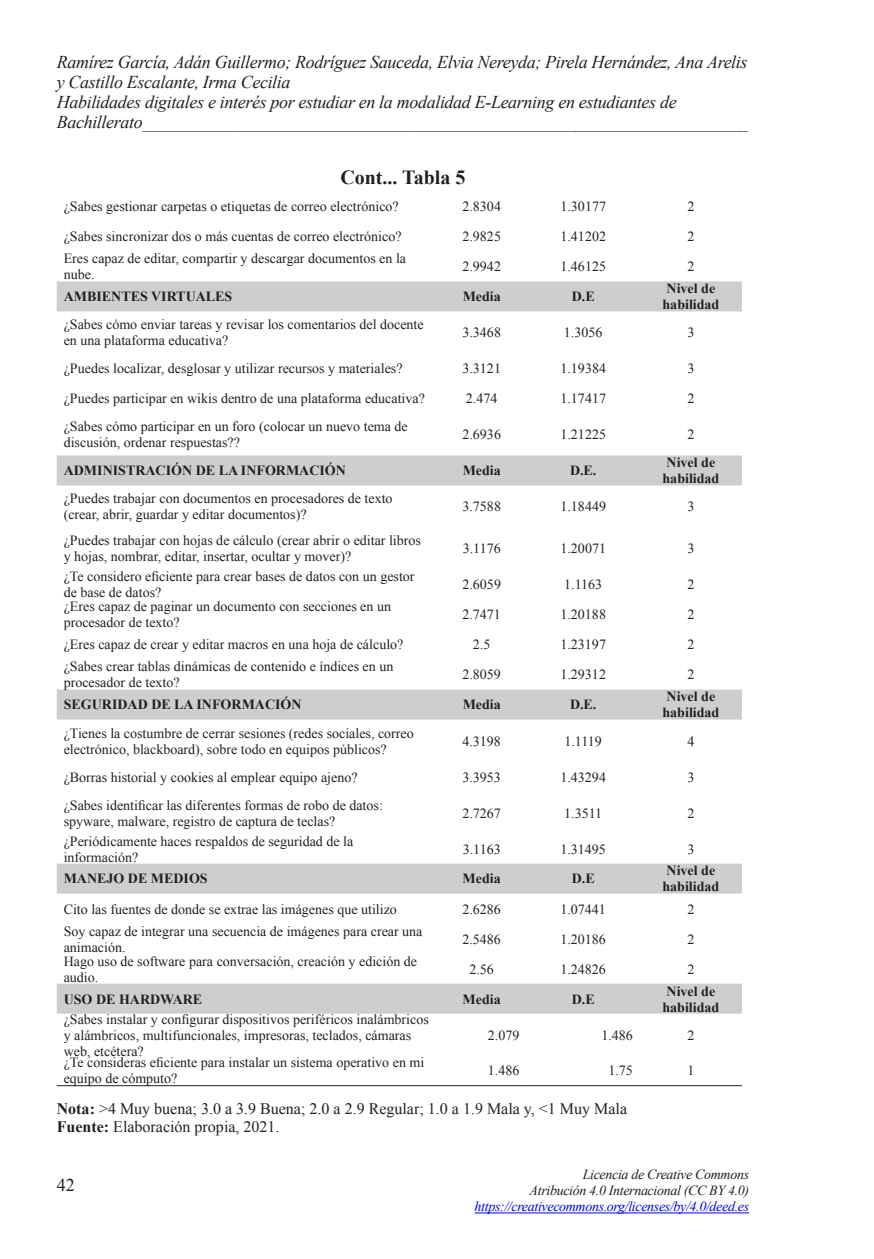
<style>
.page{position:relative;width:874px;height:1259px;background:#fff}
.page>*{position:absolute;margin:0;border:0;box-sizing:border-box;transform-origin:0 0}
.t1{font:700 20px "Times New Roman";color:#231f20}
.t2{font:italic 18px/20px "Times New Roman";letter-spacing:-.02em;color:#231f20}
.t3{font:18px "Times New Roman";color:#231f20}
.t4{font:16px/18px "Times New Roman";color:#231f20}
.t5{font:14px/16px "Times New Roman";color:#231f20}
.t6{font:700 14px/16px "Times New Roman";color:#231f20}
.t7{font:italic 14px/16px "Times New Roman";letter-spacing:-.025em;color:#231f20;text-align:right}
.t8{font:italic 14px "Times New Roman";letter-spacing:-.025em;color:#00f}
.s1{font-weight:700}
</style>
<div class="page">
<hr style="left:474px;top:1212px;width:274px;height:1px;background:#00f">
<svg style="left:57px;top:281px;width:684px;height:732px"></svg>
<hr style="left:57px;top:1085px;width:380px;height:1px;background:#231f20">
<hr style="left:437px;top:1085px;width:89px;height:1px;background:#231f20">
<hr style="left:526px;top:1085px;width:113px;height:1px;background:#231f20">
<hr style="left:639px;top:1085px;width:102px;height:1px;background:#231f20">
<p class="t2" style="left:57px;top:51px;width:692px">Ramírez García, Adán Guillermo; Rodríguez Sauceda, Elvia Nereyda; Pirela Hernández, Ana Arelis y Castillo Escalante, Irma Cecilia<br>Habilidades digitales e interés por estudiar en la modalidad E-Learning en estudiantes de Bachillerato______________________________________________________________________</p>
<h1 class="t1" style="left:340px;top:163px;width:127px">Cont... Tabla 5</h1>
<p class="t5" style="left:64px;top:198px;width:336px">¿Sabes gestionar carpetas o etiquetas de correo electrónico?</p>
<p class="t5" style="left:462px;top:198px;width:40px">2.8304</p>
<p class="t5" style="left:560px;top:198px;width:47px">1.30177</p>
<p class="t5" style="left:687px;top:198px;width:8px">2</p>
<p class="t5" style="left:64px;top:228px;width:339px">¿Sabes sincronizar dos o más cuentas de correo electrónico?</p>
<p class="t5" style="left:462px;top:228px;width:40px">2.9825</p>
<p class="t5" style="left:560px;top:228px;width:47px">1.41202</p>
<p class="t5" style="left:687px;top:228px;width:8px">2</p>
<p class="t5" style="left:64px;top:250px;width:344px">Eres capaz de editar, compartir y descargar documentos en la nube.</p>
<p class="t5" style="left:462px;top:258px;width:40px">2.9942</p>
<p class="t5" style="left:560px;top:258px;width:47px">1.46125</p>
<p class="t5" style="left:687px;top:258px;width:8px">2</p>
<p class="t6" style="left:64px;top:288px;width:170px">AMBIENTES VIRTUALES</p>
<p class="t6" style="left:462px;top:288px;width:40px">Media</p>
<p class="t6" style="left:571px;top:288px;width:24px">D.E</p>
<p class="t6" style="left:662px;top:280px;width:58px">Nivel de habilidad</p>
<p class="t5" style="left:64px;top:316px;width:361px">¿Sabes cómo enviar tareas y revisar los comentarios del docente en una plataforma educativa?</p>
<p class="t5" style="left:462px;top:324px;width:40px">3.3468</p>
<p class="t5" style="left:563px;top:324px;width:40px">1.3056</p>
<p class="t5" style="left:687px;top:324px;width:8px">3</p>
<p class="t5" style="left:64px;top:360px;width:340px">¿Puedes localizar, desglosar y utilizar recursos y materiales?</p>
<p class="t5" style="left:462px;top:360px;width:40px">3.3121</p>
<p class="t5" style="left:560px;top:360px;width:47px">1.19384</p>
<p class="t5" style="left:687px;top:360px;width:8px">3</p>
<p class="t5" style="left:64px;top:390px;width:362px">¿Puedes participar en wikis dentro de una plataforma educativa?</p>
<p class="t5" style="left:465px;top:390px;width:33px">2.474</p>
<p class="t5" style="left:560px;top:390px;width:47px">1.17417</p>
<p class="t5" style="left:687px;top:390px;width:8px">2</p>
<p class="t5" style="left:64px;top:418px;width:345px">¿Sabes cómo participar en un foro (colocar un nuevo tema de discusión, ordenar respuestas??</p>
<p class="t5" style="left:462px;top:426px;width:40px">2.6936</p>
<p class="t5" style="left:560px;top:426px;width:47px">1.21225</p>
<p class="t5" style="left:687px;top:426px;width:8px">2</p>
<p class="t6" style="left:64px;top:462px;width:283px">ADMINISTRACIÓN DE LA INFORMACIÓN</p>
<p class="t6" style="left:462px;top:462px;width:40px">Media</p>
<p class="t6" style="left:569px;top:462px;width:28px">D.E.</p>
<p class="t6" style="left:662px;top:454px;width:58px">Nivel de habilidad</p>
<p class="t5" style="left:64px;top:490px;width:330px">¿Puedes trabajar con documentos en procesadores de texto (crear, abrir, guardar y editar documentos)?</p>
<p class="t5" style="left:462px;top:498px;width:40px">3.7588</p>
<p class="t5" style="left:560px;top:498px;width:47px">1.18449</p>
<p class="t5" style="left:687px;top:498px;width:8px">3</p>
<p class="t5" style="left:64px;top:532px;width:358px">¿Puedes trabajar con hojas de cálculo (crear abrir o editar libros y hojas, nombrar, editar, insertar, ocultar y mover)?</p>
<p class="t5" style="left:462px;top:540px;width:39px">3.1176</p>
<p class="t5" style="left:560px;top:540px;width:47px">1.20071</p>
<p class="t5" style="left:687px;top:540px;width:8px">3</p>
<p class="t5" style="left:64px;top:568px;width:352px">¿Te considero eficiente para crear bases de datos con un gestor de base de datos?</p>
<p class="t5" style="left:462px;top:576px;width:40px">2.6059</p>
<p class="t5" style="left:564px;top:576px;width:39px">1.1163</p>
<p class="t5" style="left:687px;top:576px;width:8px">2</p>
<p class="t5" style="left:64px;top:598px;width:328px">¿Eres capaz de paginar un documento con secciones en un procesador de texto?</p>
<p class="t5" style="left:462px;top:606px;width:40px">2.7471</p>
<p class="t5" style="left:560px;top:606px;width:47px">1.20188</p>
<p class="t5" style="left:687px;top:606px;width:8px">2</p>
<p class="t5" style="left:64px;top:636px;width:341px">¿Eres capaz de crear y editar macros en una hoja de cálculo?</p>
<p class="t5" style="left:472px;top:636px;width:19px">2.5</p>
<p class="t5" style="left:560px;top:636px;width:47px">1.23197</p>
<p class="t5" style="left:687px;top:636px;width:8px">2</p>
<p class="t5" style="left:64px;top:658px;width:331px">¿Sabes crear tablas dinámicas de contenido e índices en un procesador de texto?</p>
<p class="t5" style="left:462px;top:666px;width:40px">2.8059</p>
<p class="t5" style="left:560px;top:666px;width:47px">1.29312</p>
<p class="t5" style="left:687px;top:666px;width:8px">2</p>
<p class="t6" style="left:64px;top:696px;width:239px">SEGURIDAD DE LA INFORMACIÓN</p>
<p class="t6" style="left:462px;top:696px;width:40px">Media</p>
<p class="t6" style="left:569px;top:696px;width:28px">D.E.</p>
<p class="t6" style="left:662px;top:688px;width:58px">Nivel de habilidad</p>
<p class="t5" style="left:64px;top:724px;width:351px">¿Tienes la costumbre de cerrar sesiones (redes sociales, correo electrónico, blackboard), sobre todo en equipos públicos?</p>
<p class="t5" style="left:462px;top:732px;width:40px">4.3198</p>
<p class="t5" style="left:564px;top:732px;width:39px">1.1119</p>
<p class="t5" style="left:687px;top:732px;width:8px">4</p>
<p class="t5" style="left:64px;top:768px;width:295px">¿Borras historial y cookies al emplear equipo ajeno?</p>
<p class="t5" style="left:462px;top:768px;width:40px">3.3953</p>
<p class="t5" style="left:560px;top:768px;width:47px">1.43294</p>
<p class="t5" style="left:687px;top:768px;width:8px">3</p>
<p class="t5" style="left:64px;top:796px;width:320px">¿Sabes identificar las diferentes formas de robo de datos: spyware, malware, registro de captura de teclas?</p>
<p class="t5" style="left:462px;top:804px;width:40px">2.7267</p>
<p class="t5" style="left:564px;top:804px;width:39px">1.3511</p>
<p class="t5" style="left:687px;top:804px;width:8px">2</p>
<p class="t5" style="left:64px;top:832px;width:291px">¿Periódicamente haces respaldos de seguridad de la información?</p>
<p class="t5" style="left:462px;top:840px;width:39px">3.1163</p>
<p class="t5" style="left:560px;top:840px;width:47px">1.31495</p>
<p class="t5" style="left:687px;top:840px;width:8px">3</p>
<p class="t6" style="left:64px;top:870px;width:145px">MANEJO DE MEDIOS</p>
<p class="t6" style="left:462px;top:870px;width:40px">Media</p>
<p class="t6" style="left:571px;top:870px;width:24px">D.E</p>
<p class="t6" style="left:662px;top:862px;width:58px">Nivel de habilidad</p>
<p class="t5" style="left:64px;top:900px;width:334px">Cito las fuentes de donde se extrae las imágenes que utilizo</p>
<p class="t5" style="left:462px;top:900px;width:40px">2.6286</p>
<p class="t5" style="left:560px;top:900px;width:47px">1.07441</p>
<p class="t5" style="left:687px;top:900px;width:8px">2</p>
<p class="t5" style="left:64px;top:922px;width:360px">Soy capaz de integrar una secuencia de imágenes para crear una animación.</p>
<p class="t5" style="left:462px;top:930px;width:40px">2.5486</p>
<p class="t5" style="left:560px;top:930px;width:47px">1.20186</p>
<p class="t5" style="left:687px;top:930px;width:8px">2</p>
<p class="t5" style="left:64px;top:952px;width:354px">Hago uso de software para conversación, creación y edición de audio.</p>
<p class="t5" style="left:469px;top:960px;width:26px">2.56</p>
<p class="t5" style="left:560px;top:960px;width:47px">1.24826</p>
<p class="t5" style="left:687px;top:960px;width:8px">2</p>
<p class="t6" style="left:64px;top:990px;width:140px">USO DE HARDWARE</p>
<p class="t6" style="left:462px;top:990px;width:40px">Media</p>
<p class="t6" style="left:571px;top:990px;width:24px">D.E</p>
<p class="t6" style="left:662px;top:982px;width:58px">Nivel de habilidad</p>
<p class="t5" style="left:64px;top:1010px;width:366px">¿Sabes instalar y configurar dispositivos periféricos inalámbricos y alámbricos, multifuncionales, impresoras, teclados, cámaras web, etcétera?</p>
<p class="t5" style="left:487px;top:1026px;width:33px">2.079</p>
<p class="t5" style="left:601px;top:1026px;width:33px">1.486</p>
<p class="t5" style="left:687px;top:1026px;width:8px">2</p>
<p class="t5" style="left:64px;top:1054px;width:362px">¿Te consideras eficiente para instalar un sistema operativo en mi equipo de cómputo?</p>
<p class="t5" style="left:487px;top:1062px;width:33px">1.486</p>
<p class="t5" style="left:608px;top:1062px;width:26px">1.75</p>
<p class="t5" style="left:687px;top:1062px;width:8px">1</p>
<p class="t4" style="left:57px;top:1099px;width:571px"><span class="s1">Nota:</span> &gt;4 Muy buena; 3.0 a 3.9 Buena; 2.0 a 2.9 Regular; 1.0 a 1.9 Mala y, &lt;1 Muy Mala<br><span class="s1">Fuente:</span> Elaboración propia, 2021.</p>
<p class="t3" style="left:57px;top:1173px;width:19px">42</p>
<p class="t7" style="left:529px;top:1166px;width:221px">Licencia de Creative Commons<br>Atribución 4.0 Internacional (CC BY 4.0)</p>
<p class="t8" style="left:474px;top:1197px;width:276px">https://creativecommons.org/licenses/by/4.0/deed.es</p>
</div>
